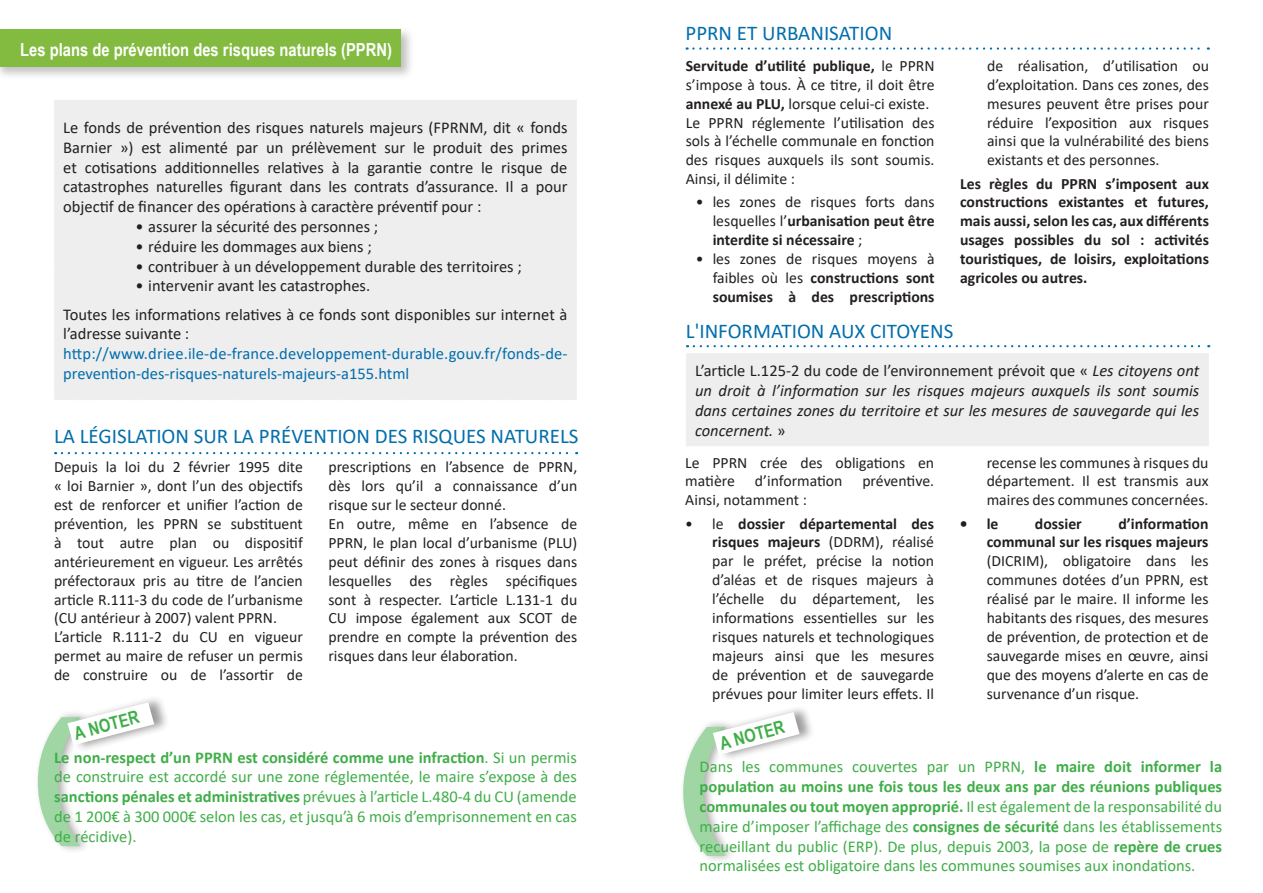
<style>
.page{position:relative;width:1263px;height:893px;background:#fff}
.page>*{position:absolute;margin:0;border:0;box-sizing:border-box;transform-origin:0 0}
.t1{font:700 150px "Microsoft Phags Pa";color:#40ae49}
.t2{font:21px "Calibri";color:#026eab}
.t3{font:700 18px "Arial Narrow";color:#fff}
.t4{font:700 18px "Arial Narrow";color:#40ae49}
.t5{font:16.5px/19.8px "Calibri";color:#40ae49;text-align:justify}
.t6{font:16.5px/19.8px "Calibri";color:#231f20;text-align:justify}
.t7{font:italic 16.5px/19.8px "Calibri";color:#231f20;text-align:justify}
.t8{font:16.5px/19.8px "Calibri";color:#026eab}
.t9{font:15.75px/18.9px "Calibri";color:#231f20;text-align:justify}
.t10{font:700 15.75px/18.9px "Calibri";color:#231f20;text-align:justify}
.s1{font-weight:700}
.s2{font-weight:400}
.s3{font-style:normal}
</style>
<div class="page">
<div style="left:0;top:26px;width:415px;height:54px;background:#231f20;opacity:.28"></div>
<div style="left:0;top:29px;width:400px;height:37px;background:#82bb40"></div>
<svg style="left:687px;top:47px;width:522px;height:3px"></svg>
<div style="left:54px;top:100px;width:523px;height:300px;background:#eeeeef"></div>
<svg style="left:62px;top:452px;width:515px;height:2px"></svg>
<svg style="left:694px;top:345px;width:515px;height:2px"></svg>
<div style="left:34px;top:709px;width:57px;height:145px;background:#231f20;opacity:.75"></div>
<div style="left:69px;top:695px;width:101px;height:58px;background:#231f20;opacity:.44"></div>
<svg style="left:67px;top:702px;width:87px;height:43px"></svg>
<div style="left:686px;top:353px;width:523px;height:93px;background:#eeeeef"></div>
<div style="left:679px;top:719px;width:58px;height:145px;background:#231f20;opacity:.75"></div>
<div style="left:714px;top:705px;width:102px;height:57px;background:#231f20;opacity:.44"></div>
<svg style="left:713px;top:712px;width:87px;height:43px"></svg>
<p class="t3" style="left:20px;top:36px;width:373px">Les plans de prévention des risques naturels (PPRN)</p>
<p class="t6" style="left:63px;top:117px;width:506px">Le fonds de prévention des risques naturels majeurs (FPRNM, dit « fonds Barnier ») est alimenté par un prélèvement sur le produit des primes et cotisations additionnelles relatives à la garantie contre le risque de catastrophes naturelles figurant dans les contrats d’assurance. Il a pour objectif de financer des opérations à caractère préventif pour :</p>
<p class="t6" style="left:136px;top:216px;width:244px">• assurer la sécurité des personnes ;</p>
<p class="t6" style="left:136px;top:236px;width:238px">• réduire les dommages aux biens ;</p>
<p class="t6" style="left:136px;top:256px;width:388px">• contribuer à un développement durable des territoires ;</p>
<p class="t6" style="left:136px;top:276px;width:236px">• intervenir avant les catastrophes.</p>
<p class="t6" style="left:63px;top:304px;width:506px">Toutes les informations relatives à ce fonds sont disponibles sur internet à l’adresse suivante :</p>
<p class="t8" style="left:63px;top:343px;width:506px">http://www.driee.ile-de-france.developpement-durable.gouv.fr/fonds-de&shy;prevention-des-risques-naturels-majeurs-a155.html</p>
<p class="t2" style="left:54px;top:422px;width:526px">LA LÉGISLATION SUR LA PRÉVENTION DES RISQUES NATURELS</p>
<p class="t9" style="left:54px;top:457px;width:250px">Depuis la loi du 2 février 1995 dite « loi Barnier », dont l’un des objectifs est de renforcer et unifier l’action de prévention, les PPRN se substituent à tout autre plan ou dispositif antérieurement en vigueur. Les arrêtés préfectoraux pris au titre de l’ancien article R.111-3 du code de l’urbanisme (CU antérieur à 2007) valent PPRN.</p>
<p class="t9" style="left:54px;top:627px;width:250px">L’article R.111-2 du CU en vigueur permet au maire de refuser un permis de construire ou de l’assortir de</p>
<p class="t9" style="left:328px;top:457px;width:250px">prescriptions en l’absence de PPRN, dès lors qu’il a connaissance d’un risque sur le secteur donné.</p>
<p class="t9" style="left:328px;top:514px;width:250px">En outre, même en l’absence de PPRN, le plan local d’urbanisme (PLU) peut définir des zones à risques dans lesquelles des règles spécifiques sont à respecter. L’article L.131-1 du CU impose également aux SCOT de prendre en compte la prévention des risques dans leur élaboration.</p>
<p class="t4" style="left:71px;top:721px;width:68px;rotate:-15deg">A NOTER</p>
<p class="t5" style="left:54px;top:747px;width:524px"><span class="s1">Le non-respect d’un PPRN est considéré comme une infraction</span>. Si un permis de construire est accordé sur une zone réglementée, le maire s’expose à des <span class="s1">sanctions pénales et administratives</span> prévues à l’article L.480-4 du CU (amende de 1 200€ à 300 000€ selon les cas, et jusqu’à 6 mois d’emprisonnement en cas de récidive).</p>
<h1 class="t1" style="left:26px;top:662px;width:57px">(</h1>
<p class="t2" style="left:685px;top:18px;width:208px">PPRN ET URBANISATION</p>
<p class="t9" style="left:686px;top:56px;width:250px"><span class="s1">Servitude d’utilité publique,</span> le PPRN s’impose à tous. À ce titre, il doit être <span class="s1">annexé au PLU,</span> lorsque celui-ci existe.</p>
<p class="t9" style="left:686px;top:112px;width:250px">Le PPRN réglemente l’utilisation des sols à l’échelle communale en fonction des risques auxquels ils sont soumis.<br>Ainsi, il délimite :</p>
<p class="t10" style="left:713px;top:193px;width:223px;text-indent:-17px"><span class="s2">• les zones de risques forts dans lesquelles l’</span>urbanisation peut être interdite si nécessaire <span class="s2">;</span></p>
<p class="t10" style="left:713px;top:249px;width:223px;text-indent:-17px"><span class="s2">• les zones de risques moyens à faibles où les</span> constructions sont soumises à des prescriptions</p>
<p class="t9" style="left:987px;top:56px;width:223px">de réalisation, d’utilisation ou d’exploitation. Dans ces zones, des mesures peuvent être prises pour réduire l’exposition aux risques ainsi que la vulnérabilité des biens existants et des personnes.</p>
<p class="t10" style="left:960px;top:174px;width:250px">Les règles du PPRN s’imposent aux constructions existantes et futures, mais aussi, selon les cas, aux différents usages possibles du sol : activités touristiques, de loisirs, exploitations agricoles ou autres.</p>
<p class="t2" style="left:686px;top:316px;width:269px">L'INFORMATION AUX CITOYENS</p>
<p class="t7" style="left:695px;top:360px;width:506px"><span class="s3">L’article L.125-2 du code de l’environnement prévoit que «</span> Les citoyens ont un droit à l’information sur les risques majeurs auxquels ils sont soumis dans certaines zones du territoire et sur les mesures de sauvegarde qui les concernent. <span class="s3">»</span></p>
<p class="t9" style="left:685px;top:452px;width:250px">Le PPRN crée des obligations en matière</p>
<p class="t9" style="left:987px;top:452px;width:223px">recense les communes à risques du département. Il est transmis aux maires des communes concernées.</p>
<p class="t10" style="left:960px;top:514px;width:40px">• le</p>
<p class="t10" style="left:1035px;top:514px;width:48px">dossier</p>
<p class="t9" style="left:755px;top:471px;width:89px">d’information</p>
<p class="t9" style="left:862px;top:471px;width:73px">préventive.</p>
<p class="t9" style="left:685px;top:490px;width:123px">Ainsi, notamment :</p>
<p class="t9" style="left:712px;top:513px;width:223px;text-indent:-27px">• le <span class="s1">dossier départemental des risques majeurs</span> (DDRM), réalisé par le préfet, précise la notion d’aléas et de risques majeurs à l’échelle du département, les informations essentielles sur les risques naturels et technologiques majeurs ainsi que les mesures de prévention et de sauvegarde prévues pour limiter leurs effets. Il</p>
<p class="t9" style="left:987px;top:513px;width:223px;text-indent:132px"><span class="s1">d’information communal sur les risques majeurs </span>(DICRIM), obligatoire dans les communes dotées d’un PPRN, est réalisé par le maire. Il informe les habitants des risques, des mesures de prévention, de protection et de sauvegarde mises en œuvre, ainsi que des moyens d’alerte en cas de survenance d’un risque.</p>
<p class="t4" style="left:716px;top:730px;width:68px;rotate:-15deg">A NOTER</p>
<p class="t5" style="left:700px;top:757px;width:524px">Dans les communes couvertes par un PPRN, <span class="s1">le maire doit informer la population au moins une fois tous les deux ans par des réunions publiques communales ou tout moyen approprié.</span> Il est également de la responsabilité du maire d’imposer l’affichage des <span class="s1">consignes de sécurité</span> dans les établissements recueillant du public (ERP). De plus, depuis 2003, la pose de <span class="s1">repère de crues </span>normalisées est obligatoire dans les communes soumises aux inondations.</p>
<h1 class="t1" style="left:672px;top:672px;width:57px">(</h1>
</div>
